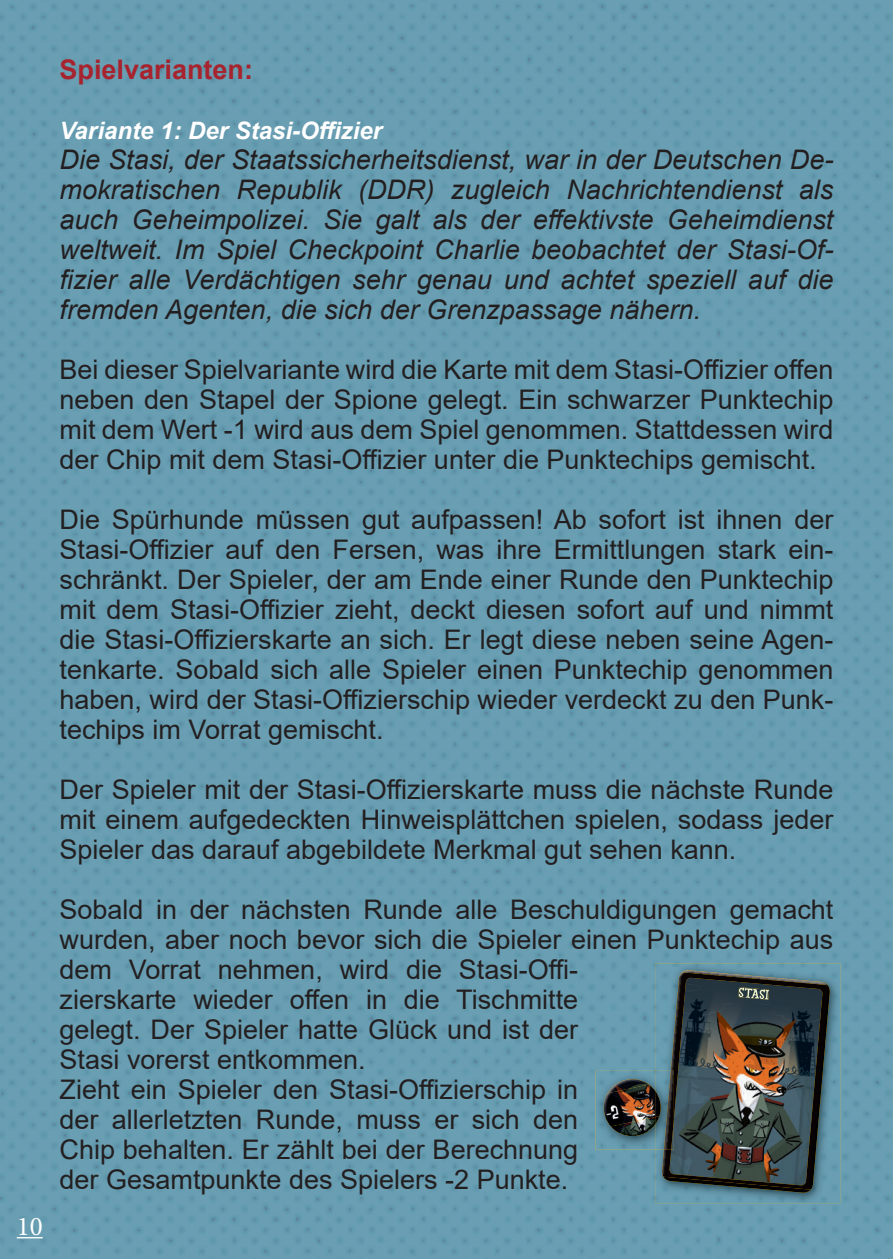
<style>
.page{position:relative;width:893px;height:1259px;background:#fff}
.page>*{position:absolute;margin:0;border:0;box-sizing:border-box;transform-origin:0 0}
.t1{font:27px/30px "Arial";color:#231f20;text-align:justify}
.t2{font:italic 27px/30px "Arial";color:#231f20;text-align:justify}
.t3{font:700 27px "Arial";color:#a7232e}
.t4{font:27px "Minion Pro";color:#fff}
.t5{font:italic 700 24px "Arial";color:#fff}
</style>
<div class="page">
<img style="left:0;top:0;width:893px;height:1259px">
<svg style="left:17px;top:1237px;width:26px;height:1px"></svg>
<img style="left:655px;top:963px;width:185px;height:240px">
<img style="left:682px;top:970px;width:146px;height:2px">
<img style="left:663px;top:1189px;width:148px;height:3px">
<img style="left:662px;top:972px;width:168px;height:217px">
<img style="left:738px;top:987px;width:31px;height:12px">
<img style="left:595px;top:1070px;width:69px;height:79px">
<img style="left:664px;top:1070px;width:10px;height:79px">
<img style="left:611px;top:1079px;width:15px;height:5px">
<img style="left:611px;top:1126px;width:44px;height:10px">
<svg style="left:655px;top:1117px;width:4px;height:7px"></svg>
<img style="left:604px;top:1084px;width:51px;height:42px">
<img style="left:655px;top:1090px;width:6px;height:27px">
<p class="t4" style="left:17px;top:1208px;width:27px">10</p>
<p class="t3" style="left:60px;top:51px;width:195px">Spielvarianten:</p>
<p class="t5" style="left:60px;top:115px;width:324px">Variante 1: Der Stasi-Offizier</p>
<p class="t2" style="left:60px;top:145px;width:775px">Die Stasi, der Staatssicherheitsdienst, war in der Deutschen De&shy;mokratischen Republik (DDR) zugleich Nachrichtendienst als auch Geheimpolizei. Sie galt als der effektivste Geheimdienst weltweit. Im Spiel Checkpoint Charlie beobachtet der Stasi-Of&shy;fizier alle Verdächtigen sehr genau und achtet speziell auf die fremden Agenten, die sich der Grenzpassage nähern.</p>
<p class="t1" style="left:60px;top:355px;width:775px">Bei dieser Spielvariante wird die Karte mit dem Stasi-Offizier offen neben den Stapel der Spione gelegt. Ein schwarzer Punktechip mit dem Wert -1 wird aus dem Spiel genommen. Stattdessen wird der Chip mit dem Stasi-Offizier unter die Punktechips gemischt.</p>
<p class="t1" style="left:60px;top:504px;width:775px">Die Spürhunde müssen gut aufpassen! Ab sofort ist ihnen der Stasi-Offizier auf den Fersen, was ihre Ermittlungen stark ein&shy;schränkt. Der Spieler, der am Ende einer Runde den Punktechip mit dem Stasi-Offizier zieht, deckt diesen sofort auf und nimmt die Stasi-Offizierskarte an sich. Er legt diese neben seine Agen&shy;tenkarte. Sobald sich alle Spieler einen Punktechip genommen haben, wird der Stasi-Offizierschip wieder verdeckt zu den Punk&shy;techips im Vorrat gemischt.</p>
<p class="t1" style="left:60px;top:774px;width:775px">Der Spieler mit der Stasi-Offizierskarte muss die nächste Runde mit einem aufgedeckten Hinweisplättchen spielen, sodass jeder Spieler das darauf abgebildete Merkmal gut sehen kann.</p>
<p class="t1" style="left:60px;top:894px;width:775px;text-align:left">Sobald in der nächsten Runde alle Beschuldigungen gemacht wurden, aber noch bevor sich die Spieler einen Punktechip aus dem Vorrat nehmen, wird die Stasi-Offi-<br>zierskarte wieder offen in die Tischmitte<br>gelegt. Der Spieler hatte Glück und ist der<br>Stasi vorerst entkommen.<br>Zieht ein Spieler den Stasi-Offizierschip in<br>der allerletzten Runde, muss er sich den<br>Chip behalten. Er zählt bei der Berechnung<br>der Gesamtpunkte des Spielers -2 Punkte.</p>
</div>
